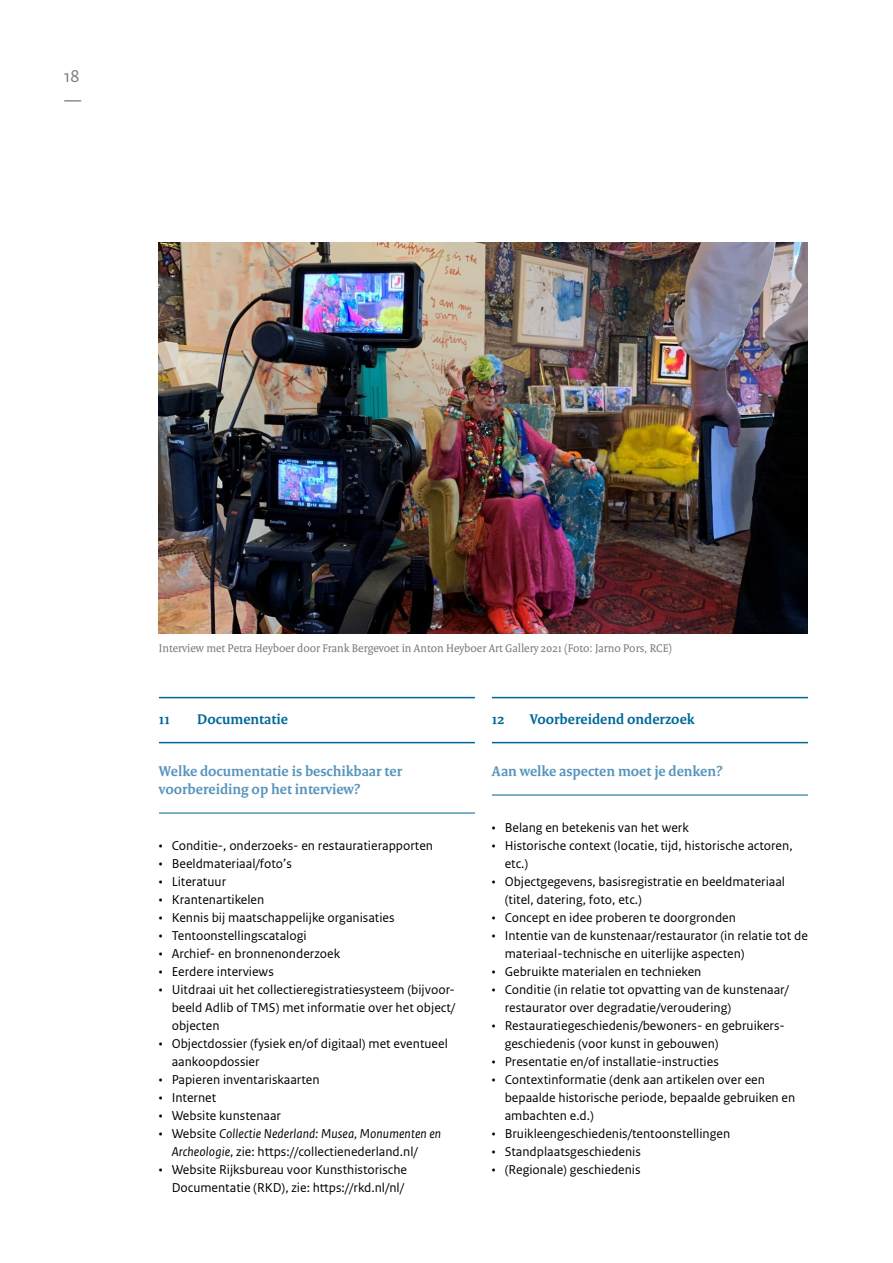
<style>
.page{position:relative;width:893px;height:1263px;background:#fff}
.page>*{position:absolute;margin:0;border:0;box-sizing:border-box;transform-origin:0 0}
.t1{font:18px/24px "Rijksoverheid Sans Text";color:#7c7b7b}
.H4_02_RCE_ALINEAKOP_ONDER_PARA_1_STREEP{font:700 15px/18px "Rijksoverheid Serif";color:#5794bc}
.H3_02_RCE_PARAGRAAFKOP_STREPEN_bijlage{font:700 15px "Rijksoverheid Serif";color:#00689a}
.t2{font:13.5px/18px "Rijksoverheid Sans Text";color:#000}
.t3{font:italic 13.5px/18px "Rijksoverheid Sans Text";letter-spacing:.01em;color:#000}
.P_10_BIJSCHRIFT{font:12px "Rijksoverheid Serif";color:#7c7b7b}
.s1{font-style:normal}
</style>
<div class="page">
<hr style="left:159px;top:697px;width:316px;height:1px;background:#00689a">
<hr style="left:159px;top:742px;width:316px;height:1px;background:#00689a">
<hr style="left:159px;top:812px;width:316px;height:2px;background:#5794bc">
<hr style="left:492px;top:697px;width:316px;height:1px;background:#00689a">
<hr style="left:492px;top:742px;width:316px;height:1px;background:#00689a">
<hr style="left:492px;top:794px;width:316px;height:2px;background:#5794bc">
<img style="left:159px;top:243px;width:649px;height:390px">
<h1 class="t1" style="left:64px;top:64px;width:19px">18 —</h1>
<p class="P_10_BIJSCHRIFT" style="left:159px;top:641px;width:514px">Interview met Petra Heyboer door Frank Bergevoet in Anton Heyboer Art Gallery 2021 (Foto: Jarno Pors, RCE)</p>
<h3 class="H3_02_RCE_PARAGRAAFKOP_STREPEN_bijlage" style="left:159px;top:710px;width:13px">11</h3>
<h3 class="H3_02_RCE_PARAGRAAFKOP_STREPEN_bijlage" style="left:197px;top:710px;width:92px">Documentatie</h3>
<h4 class="H4_02_RCE_ALINEAKOP_ONDER_PARA_1_STREEP" style="left:159px;top:762px;width:245px">Welke documentatie is beschikbaar ter voorbereiding op het interview?</h4>
<p class="t2" style="left:159px;top:837px;width:276px">• Conditie-, onderzoeks- en restauratierapporten</p>
<p class="t2" style="left:159px;top:855px;width:135px">• Beeldmateriaal/foto’s</p>
<p class="t2" style="left:159px;top:873px;width:69px">• Literatuur</p>
<p class="t2" style="left:159px;top:891px;width:107px">• Krantenartikelen</p>
<p class="t2" style="left:159px;top:909px;width:237px">• Kennis bij maatschappelijke organisaties</p>
<p class="t2" style="left:159px;top:927px;width:149px">• Tentoonstellingscatalogi</p>
<p class="t2" style="left:159px;top:945px;width:183px">• Archief- en bronnenonderzoek</p>
<p class="t2" style="left:159px;top:963px;width:116px">• Eerdere interviews</p>
<p class="t2" style="left:172px;top:981px;width:285px;text-align:justify;text-indent:-13px">• Uitdraai uit het collectieregistratiesysteem (bijvoor&shy;beeld Adlib of TMS) met informatie over het object/ objecten</p>
<p class="t2" style="left:172px;top:1035px;width:278px;text-indent:-13px">• Objectdossier (fysiek en/of digitaal) met eventueel aankoopdossier</p>
<p class="t2" style="left:159px;top:1071px;width:162px">• Papieren inventariskaarten</p>
<p class="t2" style="left:159px;top:1089px;width:59px">• Internet</p>
<p class="t2" style="left:159px;top:1107px;width:124px">• Website kunstenaar</p>
<p class="t3" style="left:172px;top:1125px;width:271px;text-indent:-13px"><span class="s1">• Website</span> Collectie Nederland: Musea, Monumenten en<br>Archeologie<span class="s1">, zie: https://collectienederland.nl/</span></p>
<p class="t2" style="left:159px;top:1161px;width:250px;text-align:right">• Website Rijksbureau voor Kunsthistorische<br>Documentatie (RKD), zie: https://rkd.nl/nl/</p>
<h3 class="H3_02_RCE_PARAGRAAFKOP_STREPEN_bijlage" style="left:492px;top:710px;width:14px">12</h3>
<h3 class="H3_02_RCE_PARAGRAAFKOP_STREPEN_bijlage" style="left:530px;top:710px;width:166px">Voorbereidend onderzoek</h3>
<h4 class="H4_02_RCE_ALINEAKOP_ONDER_PARA_1_STREEP" style="left:492px;top:762px;width:232px">Aan welke aspecten moet je denken?</h4>
<p class="t2" style="left:492px;top:819px;width:198px">• Belang en betekenis van het werk</p>
<p class="t2" style="left:505px;top:837px;width:289px;text-indent:-13px">• Historische context (locatie, tijd, historische actoren, etc.)</p>
<p class="t2" style="left:505px;top:873px;width:282px;text-indent:-13px">• Objectgegevens, basisregistratie en beeldmateriaal (titel, datering, foto, etc.)</p>
<p class="t2" style="left:492px;top:909px;width:246px">• Concept en idee proberen te doorgronden</p>
<p class="t2" style="left:505px;top:927px;width:305px;text-indent:-13px">• Intentie van de kunstenaar/restaurator (in relatie tot de materiaal-technische en uiterlijke aspecten)</p>
<p class="t2" style="left:492px;top:963px;width:211px">• Gebruikte materialen en technieken</p>
<p class="t2" style="left:505px;top:981px;width:285px;text-indent:-13px">• Conditie (in relatie tot opvatting van de kunstenaar/ restaurator over degradatie/veroudering)</p>
<p class="t2" style="left:505px;top:1017px;width:280px;text-indent:-13px">• Restauratiegeschiedenis/bewoners- en gebruikers&shy;geschiedenis (voor kunst in gebouwen)</p>
<p class="t2" style="left:492px;top:1053px;width:228px">• Presentatie en/of installatie-instructies</p>
<p class="t2" style="left:505px;top:1071px;width:292px;text-indent:-13px">• Contextinformatie (denk aan artikelen over een bepaalde historische periode, bepaalde gebruiken en ambachten e.d.)</p>
<p class="t2" style="left:492px;top:1125px;width:240px">• Bruikleengeschiedenis/tentoonstellingen</p>
<p class="t2" style="left:492px;top:1143px;width:151px">• Standplaatsgeschiedenis</p>
<p class="t2" style="left:492px;top:1161px;width:150px">• (Regionale) geschiedenis</p>
</div>
